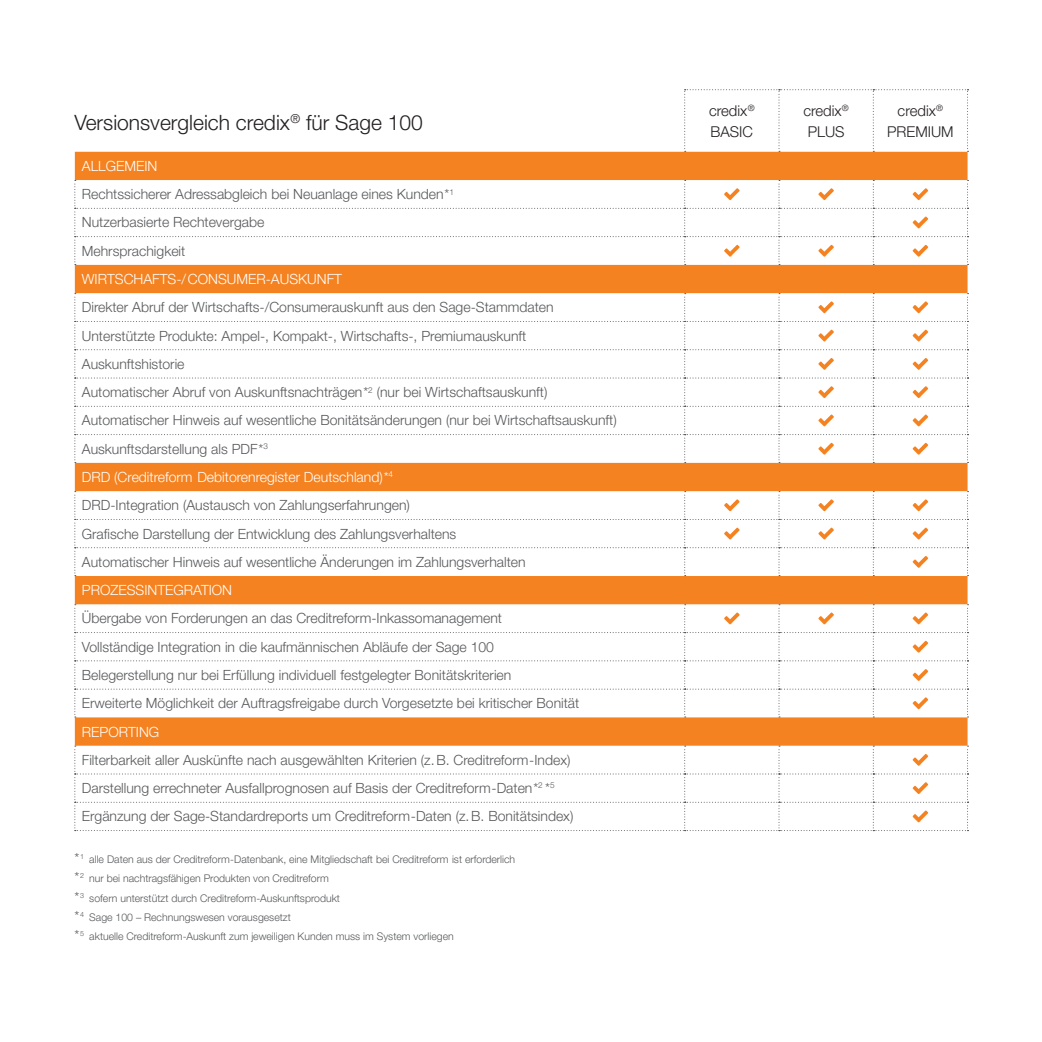
<style>
.page{position:relative;width:1042px;height:1042px;background:#fff}
.page>*{position:absolute;margin:0;border:0;box-sizing:border-box;transform-origin:0 0}
.t1{font:300 21px "Helvetica Neue LT Pro";color:#231f20}
.t2{font:300 14.88px/21px "Helvetica Neue LT Pro";color:#231f20}
.t3{font:300 14px/28.3px "Helvetica Neue LT Pro";color:#57585a}
.t4{font:300 14px "Helvetica Neue LT Pro";color:#fff}
.t5{font:300 10.5px/19.2px "Helvetica Neue LT Pro";color:#57585a}
.s1{color:#fff}
.s2{font-size:14px}
</style>
<div class="page">
<div style="left:75px;top:152px;width:892px;height:594px;background:#f58220"></div>
<svg style="left:684px;top:89px;width:284px;height:63px"></svg>
<svg style="left:74px;top:180px;width:894px;height:85px"></svg>
<svg style="left:74px;top:293px;width:894px;height:170px"></svg>
<svg style="left:74px;top:491px;width:894px;height:85px"></svg>
<svg style="left:74px;top:604px;width:894px;height:113px"></svg>
<svg style="left:74px;top:746px;width:894px;height:85px"></svg>
<h1 class="t1" style="left:74px;top:110px;width:350px">Versionsvergleich credix<sup>®</sup> für Sage 100</h1>
<p class="t3" style="left:82px;top:151px;width:374px"><span class="s1">ALLGEMEIN<br></span>Rechtssicherer Adressabgleich bei Neuanlage eines Kunden*<sup>1<br></sup>Nutzerbasierte Rechtevergabe<br>Mehrsprachigkeit</p>
<p class="t4" style="left:82px;top:270px;width:262px">WIRTSCHAFTS-/CONSUMER-AUSKUNFT</p>
<p class="t3" style="left:82px;top:293px;width:536px">Direkter Abruf der Wirtschafts-/Consumerauskunft aus den Sage-Stammdaten Unterstützte Produkte: Ampel-, Kompakt-, Wirtschafts-, Premiumauskunft Auskunftshistorie<br>Automatischer Abruf von Auskunftsnachträgen*<sup>2</sup> (nur bei Wirtschaftsauskunft)<br>Automatischer Hinweis auf wesentliche Bonitätsänderungen (nur bei Wirtschaftsauskunft)<br>Auskunftsdarstellung als PDF*<sup>3<br></sup><span class="s1">DRD (Creditreform Debitorenregister Deutschland)*</span><sup>4<br></sup>DRD-Integration (Austausch von Zahlungserfahrungen)<br>Grafische Darstellung der Entwicklung des Zahlungsverhaltens<br>Automatischer Hinweis auf wesentliche Änderungen im Zahlungsverhalten</p>
<p class="t4" style="left:82px;top:581px;width:152px">PROZESSINTEGRATION</p>
<p class="t3" style="left:82px;top:604px;width:499px">Übergabe von Forderungen an das Creditreform-Inkassomanagement<br>Vollständige Integration in die kaufmännischen Abläufe der Sage 100<br>Belegerstellung nur bei Erfüllung individuell festgelegter Bonitätskriterien<br>Erweiterte Möglichkeit der Auftragsfreigabe durch Vorgesetzte bei kritischer Bonität</p>
<p class="t4" style="left:82px;top:723px;width:79px">REPORTING</p>
<p class="t3" style="left:82px;top:745px;width:493px">Filterbarkeit aller Auskünfte nach ausgewählten Kriterien (z.B. Creditreform-Index)<br>Darstellung errechneter Ausfallprognosen auf Basis der Creditreform-Daten*<sup>2</sup> *<sup>5<br></sup>Ergänzung der Sage-Standardreports um Creditreform-Daten (z.B. Bonitätsindex)</p>
<p class="t5" style="left:74px;top:849px;width:442px"><span class="s2">*</span><sup>1</sup> alle Daten aus der Creditreform-Datenbank, eine Mitgliedschaft bei Creditreform ist erforderlich <span class="s2">*</span><sup>2</sup> nur bei nachtragsfähigen Produkten von Creditreform<br><span class="s2">*</span><sup>3</sup> sofern unterstützt durch Creditreform-Auskunftsprodukt<br><span class="s2">*</span><sup>4</sup> Sage 100 – Rechnungswesen vorausgesetzt<br><span class="s2">*</span><sup>5</sup> aktuelle Creditreform-Auskunft zum jeweiligen Kunden muss im System vorliegen</p>
<p class="t2" style="left:709px;top:99px;width:47px">credix<sup>®<br></sup>BASIC</p>
<p class="t2" style="left:803px;top:99px;width:47px">credix<sup>®<br></sup>PLUS</p>
<p class="t2" style="left:887px;top:99px;width:68px;text-align:center">credix<sup>®<br></sup>PREMIUM</p>
</div>
